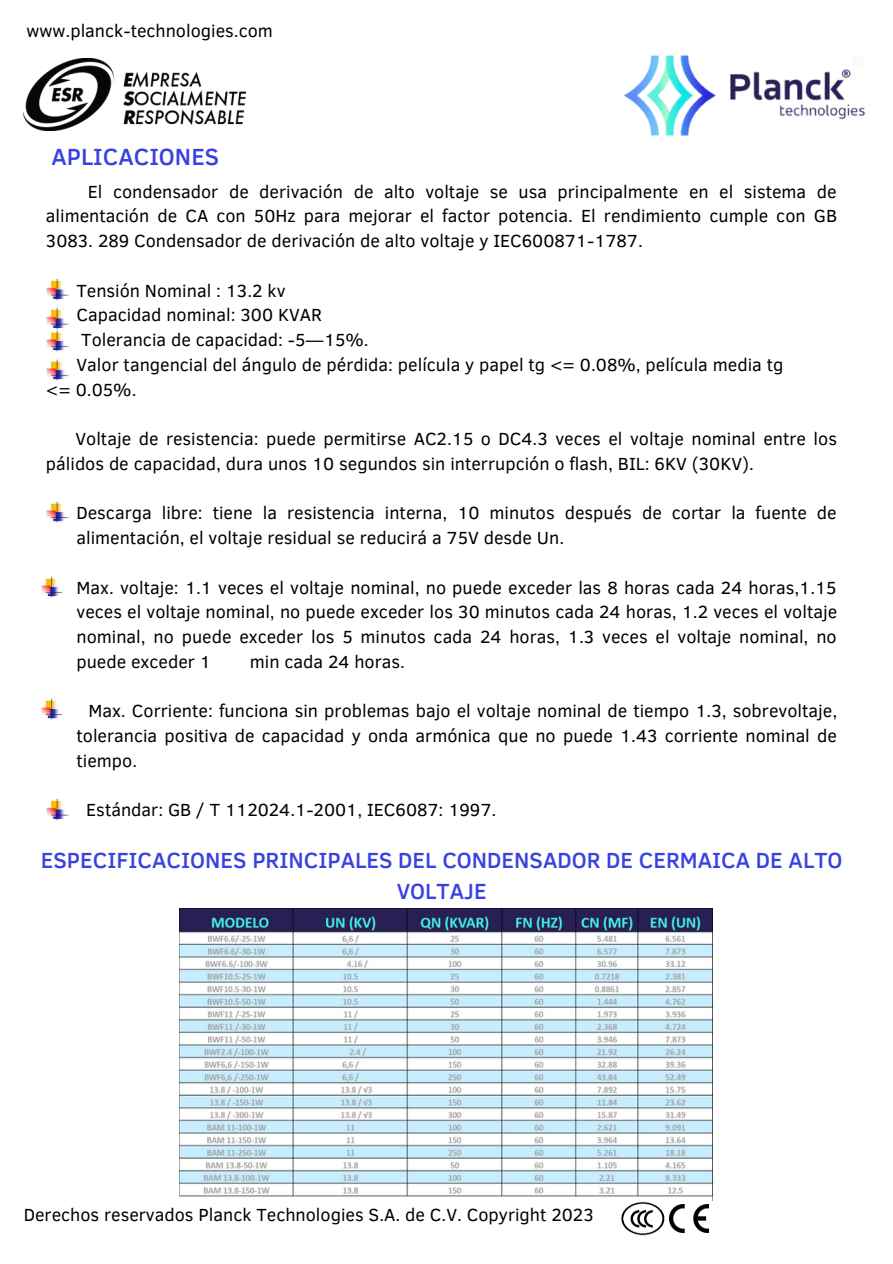
<style>
.page{position:relative;width:893px;height:1264px;background:#fff}
.page>*{position:absolute;margin:0;border:0;box-sizing:border-box;transform-origin:0 0}
.t1{font:500 24px "Clear Sans";color:#3842e0}
.t2{font:500 22.5px/30.3px "Clear Sans";color:#3842e0;text-align:center}
.t3{font:18px/24.8px "Clear Sans";color:#000;text-align:justify}
</style>
<div class="page">
<img style="left:24px;top:59px;width:221px;height:72px">
<img style="left:623px;top:55px;width:243px;height:81px">
<img style="left:621px;top:1201px;width:44px;height:35px">
<img style="left:669px;top:1204px;width:39px;height:28px">
<img style="left:46px;top:278px;width:22px;height:23px">
<img style="left:46px;top:308px;width:22px;height:44px">
<img style="left:46px;top:359px;width:22px;height:22px">
<img style="left:46px;top:501px;width:22px;height:22px">
<img style="left:41px;top:576px;width:22px;height:22px">
<img style="left:41px;top:698px;width:22px;height:22px">
<img style="left:46px;top:798px;width:22px;height:23px">
<img style="left:179px;top:908px;width:533px;height:289px">
<p class="t3" style="left:27px;top:17px;width:248px">www.planck-technologies.com</p>
<p class="t1" style="left:52px;top:139px;width:169px">APLICACIONES</p>
<p class="t3" style="left:46px;top:178px;width:792px;text-indent:42px">El condensador de derivación de alto voltaje se usa principalmente en el sistema de alimentación de CA con 50Hz para mejorar el factor potencia. El rendimiento cumple con GB 3083. 289 Condensador de derivación de alto voltaje y IEC600871-1787.</p>
<p class="t3" style="left:76px;top:277px;width:211px">Tensión Nominal : 13.2 kv</p>
<p class="t3" style="left:76px;top:302px;width:247px">Capacidad nominal: 300 KVAR</p>
<p class="t3" style="left:81px;top:326px;width:289px">Tolerancia de capacidad: -5—15%.</p>
<p class="t3" style="left:76px;top:351px;width:708px">Valor tangencial del ángulo de pérdida: película y papel tg &lt;= 0.08%, película media tg</p>
<p class="t3" style="left:46px;top:376px;width:92px">&lt;= 0.05%.</p>
<p class="t3" style="left:46px;top:425px;width:792px;text-indent:30px">Voltaje de resistencia: puede permitirse AC2.15 o DC4.3 veces el voltaje nominal entre los pálidos de capacidad, dura unos 10 segundos sin interrupción o flash, BIL: 6KV (30KV).</p>
<p class="t3" style="left:76px;top:499px;width:761px">Descarga libre: tiene la resistencia interna, 10 minutos después de cortar la fuente de alimentación, el voltaje residual se reducirá a 75V desde Un.</p>
<p class="t3" style="left:76px;top:574px;width:762px">Max. voltaje: 1.1 veces el voltaje nominal, no puede exceder las 8 horas cada 24 horas,1.15 veces el voltaje nominal, no puede exceder los 30 minutos cada 24 horas, 1.2 veces el voltaje nominal, no puede exceder los 5 minutos cada 24 horas, 1.3 veces el voltaje nominal, no puede exceder 1</p>
<p class="t3" style="left:250px;top:648px;width:157px">min cada 24 horas.</p>
<p class="t3" style="left:76px;top:697px;width:762px;text-indent:12px">Max. Corriente: funciona sin problemas bajo el voltaje nominal de tiempo 1.3, sobrevoltaje, tolerancia positiva de capacidad y onda armónica que no puede 1.43 corriente nominal de tiempo.</p>
<p class="t3" style="left:86px;top:796px;width:411px">Estándar: GB / T 112024.1-2001, IEC6087: 1997.</p>
<p class="t2" style="left:41px;top:844px;width:803px">ESPECIFICACIONES PRINCIPALES DEL CONDENSADOR DE CERMAICA DE ALTO<br>VOLTAJE</p>
<p class="t3" style="left:24px;top:1201px;width:571px">Derechos reservados Planck Technologies S.A. de C.V. Copyright 2023</p>
</div>
